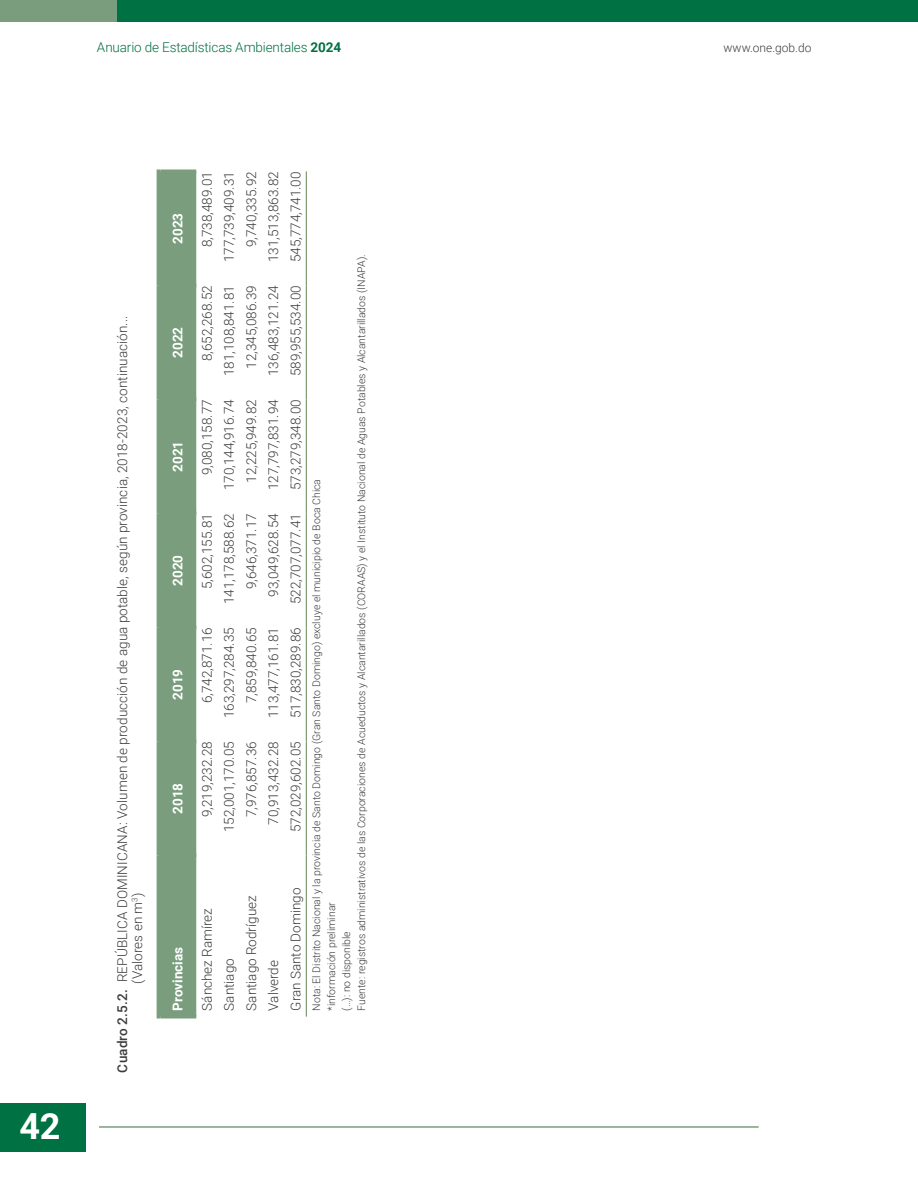
<style>
.page{position:relative;width:918px;height:1188px;background:#fff}
.page>*{position:absolute;margin:0;border:0;box-sizing:border-box;transform-origin:0 0}
.t1{font:700 36px "Roboto";color:#fff}
.t2{font:300 13.5px/15px "Roboto";color:#3c3c3b}
.t3{font:300 13.5px "Roboto";letter-spacing:-.01em;color:#007142}
.t4{font:700 13.5px "Roboto";color:#fff}
.t5{font:300 12px "Roboto";color:#3c3c3b}
.t6{font:300 10.5px/15px "Roboto";color:#3c3c3b}
.s1{font-weight:700}
.s2{font-weight:500}
</style>
<div class="page">
<div style="left:0;top:1103px;width:86px;height:49px;background:#007142"></div>
<div style="left:117px;top:0;width:801px;height:22px;background:#007142"></div>
<div style="left:0;top:0;width:117px;height:22px;background:#799d7d"></div>
<hr style="left:99px;top:1126px;width:660px;height:2px;background:#799d7d">
<div style="left:160px;top:173px;width:36px;height:842px;background:#799d7d"></div>
<hr style="left:160px;top:1015px;width:36px;height:3px;background:#799d7d">
<hr style="left:157px;top:855px;width:3px;height:163px;background:#799d7d">
<hr style="left:157px;top:741px;width:3px;height:114px;background:#799d7d">
<hr style="left:157px;top:627px;width:3px;height:114px;background:#799d7d">
<hr style="left:157px;top:513px;width:3px;height:114px;background:#799d7d">
<hr style="left:157px;top:399px;width:3px;height:114px;background:#799d7d">
<hr style="left:157px;top:285px;width:3px;height:114px;background:#799d7d">
<hr style="left:157px;top:170px;width:3px;height:115px;background:#799d7d">
<hr style="left:160px;top:854px;width:36px;height:3px;background:#799d7d">
<hr style="left:160px;top:740px;width:36px;height:3px;background:#799d7d">
<hr style="left:160px;top:626px;width:36px;height:3px;background:#799d7d">
<hr style="left:160px;top:512px;width:36px;height:3px;background:#799d7d">
<hr style="left:160px;top:398px;width:36px;height:3px;background:#799d7d">
<hr style="left:160px;top:284px;width:36px;height:3px;background:#799d7d">
<hr style="left:160px;top:170px;width:36px;height:3px;background:#799d7d">
<hr style="left:306px;top:855px;width:1px;height:162px;background:#759369">
<hr style="left:306px;top:741px;width:1px;height:114px;background:#759369">
<hr style="left:306px;top:627px;width:1px;height:114px;background:#759369">
<hr style="left:306px;top:513px;width:1px;height:114px;background:#759369">
<hr style="left:306px;top:399px;width:1px;height:114px;background:#759369">
<hr style="left:306px;top:285px;width:1px;height:114px;background:#759369">
<hr style="left:306px;top:171px;width:1px;height:114px;background:#759369">
<p class="t3" style="left:97px;top:37px;width:246px">Anuario de Estadísticas Ambientales <span class="s1">2024</span></p>
<p class="t5" style="left:724px;top:40px;width:89px">www.one.gob.do</p>
<h1 class="t1" style="left:20px;top:1101px;width:42px">42</h1>
<p class="t2" style="left:114px;top:984px;width:670px;text-indent:-88px;rotate:-90deg"><span class="s2">Cuadro 2.5.2.</span> REPÚBLICA DOMINICANA: Volumen de producción de agua potable, según provincia, 2018-2023, continuación... (Valores en m<sup>3</sup>)</p>
<p class="t4" style="left:168px;top:244px;width:32px;rotate:-90deg">2023</p>
<p class="t4" style="left:168px;top:358px;width:32px;rotate:-90deg">2022</p>
<p class="t4" style="left:168px;top:472px;width:32px;rotate:-90deg">2021</p>
<p class="t4" style="left:168px;top:586px;width:32px;rotate:-90deg">2020</p>
<p class="t4" style="left:168px;top:700px;width:32px;rotate:-90deg">2019</p>
<p class="t4" style="left:168px;top:814px;width:32px;rotate:-90deg">2018</p>
<p class="t4" style="left:168px;top:1011px;width:65px;rotate:-90deg">Provincias</p>
<p class="t2" style="left:199px;top:247px;width:77px;rotate:-90deg">8,738,489.01</p>
<p class="t2" style="left:199px;top:361px;width:77px;rotate:-90deg">8,652,268.52</p>
<p class="t2" style="left:199px;top:475px;width:77px;rotate:-90deg">9,080,158.77</p>
<p class="t2" style="left:199px;top:589px;width:77px;rotate:-90deg">5,602,155.81</p>
<p class="t2" style="left:199px;top:703px;width:77px;rotate:-90deg">6,742,871.16</p>
<p class="t2" style="left:199px;top:817px;width:77px;rotate:-90deg">9,219,232.28</p>
<p class="t2" style="left:221px;top:262px;width:92px;rotate:-90deg">177,739,409.31</p>
<p class="t2" style="left:221px;top:376px;width:92px;rotate:-90deg">181,108,841.81</p>
<p class="t2" style="left:221px;top:490px;width:92px;rotate:-90deg">170,144,916.74</p>
<p class="t2" style="left:221px;top:604px;width:92px;rotate:-90deg">141,178,588.62</p>
<p class="t2" style="left:221px;top:718px;width:92px;rotate:-90deg">163,297,284.35</p>
<p class="t2" style="left:221px;top:832px;width:92px;rotate:-90deg">152,001,170.05</p>
<p class="t2" style="left:243px;top:247px;width:77px;rotate:-90deg">9,740,335.92</p>
<p class="t2" style="left:243px;top:369px;width:85px;rotate:-90deg">12,345,086.39</p>
<p class="t2" style="left:243px;top:483px;width:85px;rotate:-90deg">12,225,949.82</p>
<p class="t2" style="left:243px;top:589px;width:77px;rotate:-90deg">9,646,371.17</p>
<p class="t2" style="left:265px;top:262px;width:92px;rotate:-90deg">131,513,863.82</p>
<p class="t2" style="left:265px;top:376px;width:92px;rotate:-90deg">136,483,121.24</p>
<p class="t2" style="left:265px;top:490px;width:92px;rotate:-90deg">127,797,831.94</p>
<p class="t2" style="left:265px;top:597px;width:85px;rotate:-90deg">93,049,628.54</p>
<p class="t2" style="left:243px;top:703px;width:77px;rotate:-90deg">7,859,840.65</p>
<p class="t2" style="left:243px;top:817px;width:77px;rotate:-90deg">7,976,857.36</p>
<p class="t2" style="left:265px;top:718px;width:92px;rotate:-90deg">113,477,161.81</p>
<p class="t2" style="left:265px;top:825px;width:85px;rotate:-90deg">70,913,432.28</p>
<p class="t2" style="left:199px;top:1011px;width:104px;rotate:-90deg">Sánchez Ramírez</p>
<p class="t2" style="left:221px;top:1011px;width:54px;rotate:-90deg">Santiago</p>
<p class="t2" style="left:243px;top:1011px;width:117px;rotate:-90deg">Santiago Rodríguez</p>
<p class="t2" style="left:265px;top:1011px;width:52px;rotate:-90deg">Valverde</p>
<p class="t2" style="left:288px;top:262px;width:92px;rotate:-90deg">545,774,741.00</p>
<p class="t2" style="left:288px;top:376px;width:92px;rotate:-90deg">589,955,534.00</p>
<p class="t2" style="left:288px;top:490px;width:92px;rotate:-90deg">573,279,348.00</p>
<p class="t2" style="left:288px;top:604px;width:92px;rotate:-90deg">522,707,077.41</p>
<p class="t2" style="left:288px;top:718px;width:92px;rotate:-90deg">517,830,289.86</p>
<p class="t2" style="left:288px;top:832px;width:92px;rotate:-90deg">572,029,602.05</p>
<p class="t2" style="left:288px;top:1011px;width:124px;rotate:-90deg">Gran Santo Domingo</p>
<p class="t6" style="left:309px;top:1011px;width:758px;rotate:-90deg">Nota: El Distrito Nacional y la provincia de Santo Domingo (Gran Santo Domingo) excluye el municipio de Boca Chica<br>*información preliminar<br>(…): no disponible<br>Fuente: registros administrativos de las Corporaciones de Acueductos y Alcantarillados (CORAAS) y el Instituto Nacional de Aguas Potables y Alcantarillados (INAPA).</p>
</div>
